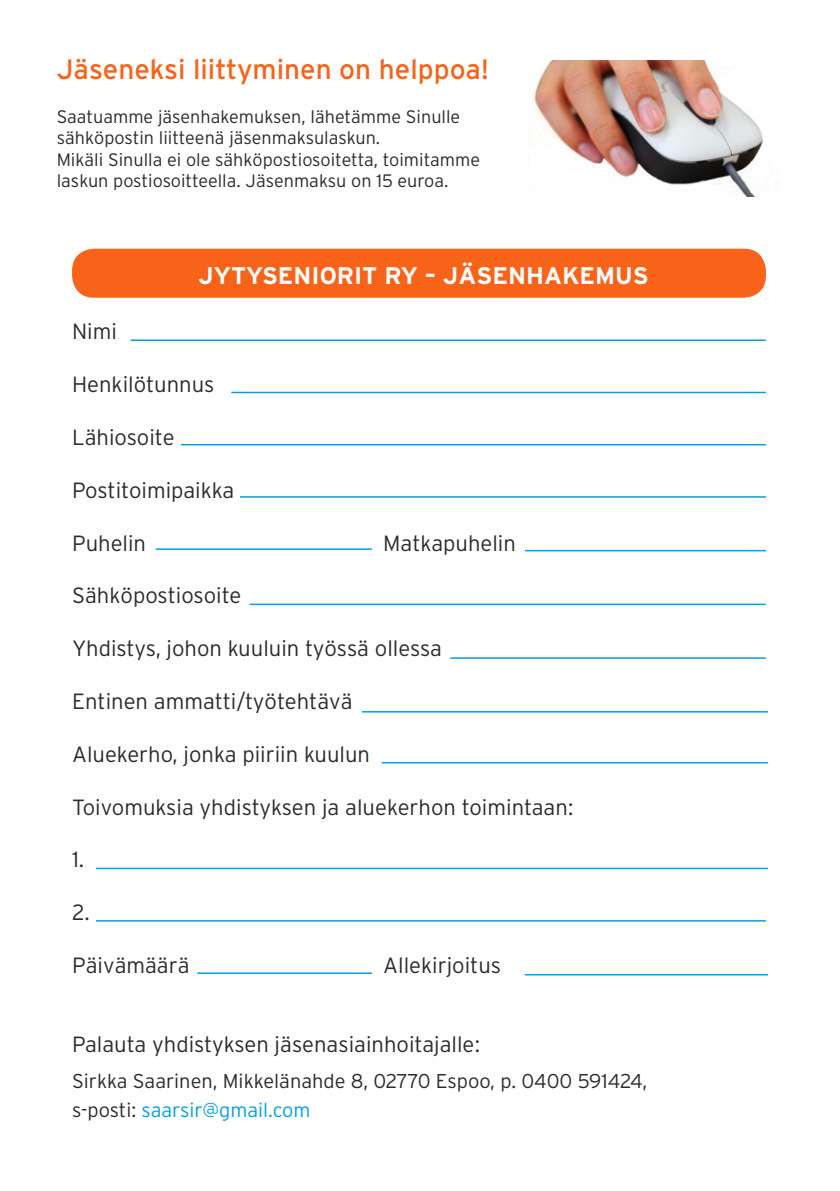
<style>
.page{position:relative;width:840px;height:1191px;background:#fff}
.page>*{position:absolute;margin:0;border:0;box-sizing:border-box;transform-origin:0 0}
.t1{font:28px "Interstate";color:#f76319}
.t2{font:700 24px "Interstate";color:#fefefe}
.t3{font:300 22px "Interstate";color:#2c2b2a}
.t4{font:300 20px/28.8px "Interstate";color:#2c2b2a}
.t5{font:300 18px/21.6px "Interstate";color:#2c2b2a}
.s1{color:#00a0e4}
</style>
<div class="page">
<div style="left:72px;top:249px;width:693px;height:49px;background:#f76319;border-radius:22px"></div>
<hr style="left:130px;top:339px;width:635px;height:2px;background:#00a0e4">
<hr style="left:231px;top:392px;width:534px;height:1px;background:#00a0e4">
<hr style="left:181px;top:444px;width:584px;height:1px;background:#00a0e4">
<hr style="left:240px;top:496px;width:525px;height:2px;background:#00a0e4">
<hr style="left:156px;top:548px;width:216px;height:2px;background:#00a0e4">
<hr style="left:524px;top:550px;width:241px;height:1px;background:#00a0e4">
<hr style="left:249px;top:603px;width:516px;height:2px;background:#00a0e4">
<hr style="left:450px;top:657px;width:315px;height:2px;background:#00a0e4">
<hr style="left:361px;top:711px;width:406px;height:1px;background:#00a0e4">
<hr style="left:381px;top:762px;width:386px;height:1px;background:#00a0e4">
<hr style="left:96px;top:867px;width:671px;height:2px;background:#00a0e4">
<hr style="left:96px;top:920px;width:669px;height:1px;background:#00a0e4">
<hr style="left:197px;top:972px;width:175px;height:2px;background:#00a0e4">
<hr style="left:524px;top:974px;width:243px;height:1px;background:#00a0e4">
<img style="left:528px;top:61px;width:250px;height:136px">
<p class="t1" style="left:57px;top:57px;width:434px">Jä seneksi liittyminen on helppoa!</p>
<p class="t5" style="left:57px;top:106px;width:424px">Saatuamme jäsenhakemuksen, lähetämme Sinulle sähköpostin liitteenä jäsenmaksulaskun.<br>Mikäli Sinulla ei ole sähköpostiosoitetta, toimitamme laskun postiosoitteella. Jäsenmaksu on 15 euroa.</p>
<p class="t2" style="left:198px;top:265px;width:451px">JYTYSENIORIT RY – JÄ SENHAKEMUS</p>
<p class="t3" style="left:72px;top:321px;width:46px">Nimi</p>
<p class="t3" style="left:72px;top:374px;width:144px">Henkilötunnus</p>
<p class="t3" style="left:72px;top:427px;width:104px">Lähiosoite</p>
<p class="t3" style="left:72px;top:480px;width:164px">Postitoimipaikka</p>
<p class="t3" style="left:72px;top:533px;width:75px">Puhelin</p>
<p class="t3" style="left:383px;top:533px;width:134px">Matkapuhelin</p>
<p class="t3" style="left:72px;top:585px;width:171px">Sähköpostiosoite</p>
<p class="t3" style="left:72px;top:638px;width:371px">Yhdistys, johon kuuluin työssä ollessa</p>
<p class="t3" style="left:72px;top:691px;width:283px">Entinen ammatti/työtehtävä</p>
<p class="t3" style="left:72px;top:744px;width:299px">Aluekerho, jonka piiriin kuulun</p>
<p class="t3" style="left:72px;top:797px;width:502px">Toivomuksia yhdistyksen ja aluekerhon toimintaan:</p>
<p class="t3" style="left:72px;top:849px;width:14px">1.</p>
<p class="t3" style="left:72px;top:902px;width:19px">2.</p>
<p class="t3" style="left:72px;top:955px;width:120px">Päivämäärä</p>
<p class="t3" style="left:383px;top:955px;width:119px">Allekirjoitus</p>
<p class="t3" style="left:72px;top:1034px;width:409px">Palauta yhdistyksen jäsenasiainhoitajalle:</p>
<p class="t4" style="left:72px;top:1067px;width:576px">Sirkka Saarinen, Mikkelänahde 8, 02770 Espoo, p. 0400 591424, s-posti: <span class="s1">saarsir@gmail.com</span></p>
</div>
